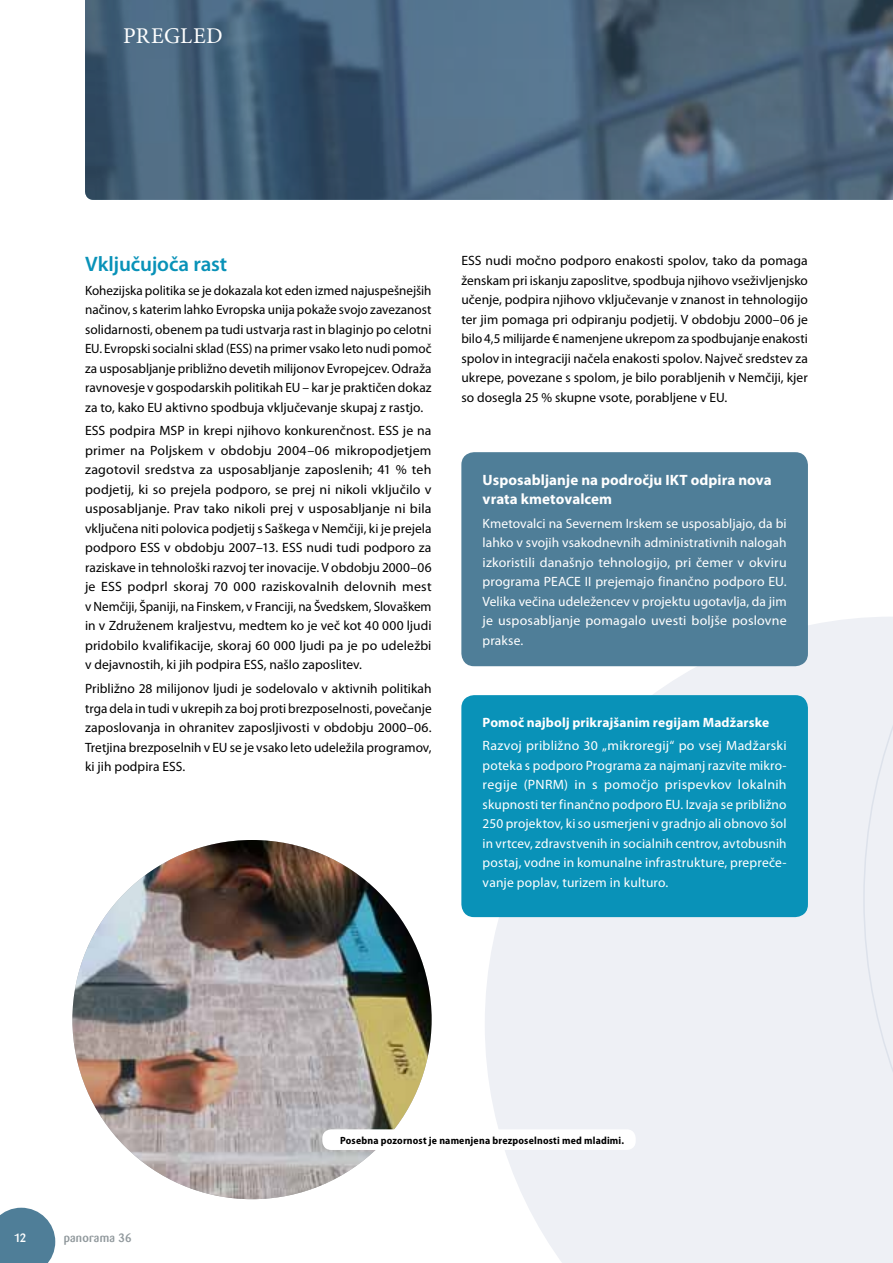
<style>
.page{position:relative;width:893px;height:1263px;background:#fff}
.page>*{position:absolute;margin:0;border:0;box-sizing:border-box;transform-origin:0 0}
.t1{font:22.5px "Minion Pro";letter-spacing:.015em;color:#fff}
.t2{font:600 21px "Myriad Pro";letter-spacing:-.005em;color:#0992b8}
.t3{font:700 15px/19.5px "Myriad Pro";letter-spacing:.005em;color:#fff}
.t4{font:13.5px/19.5px "Myriad Pro";letter-spacing:.005em;color:#000;text-align:justify}
.t5{font:13.5px/19.5px "Myriad Pro";letter-spacing:.01em;color:#fff;text-align:justify}
.t6{font:700 13.5px "Myriad Pro";letter-spacing:.01em;color:#fff}
.t7{font:500 12px "Barmeno";letter-spacing:.02em;color:#90989c}
.t8{font:500 12px "Barmeno";color:#fff}
.t9{font:700 semi-condensed 10.5px "Myriad Pro";letter-spacing:.02em;color:#000}
</style>
<div class="page">
<svg style="left:485px;top:618px;width:378px;height:645px;background:#eff1f5"></svg>
<div style="left:863px;top:617px;width:30px;height:646px;background:#eef0f5"></div>
<img style="left:72px;top:840px;width:360px;height:359px;border-radius:180px">
<svg style="left:85px;top:0;width:808px;height:200px;background:#48637a"></svg>
<svg style="left:0;top:1208px;width:55px;height:55px;background:#618ba3"></svg>
<div style="left:461px;top:452px;width:347px;height:214px;background:#4f7e98;border-radius:13px"></div>
<div style="left:461px;top:695px;width:347px;height:222px;background:#0992b8;border-radius:13px"></div>
<div style="left:322px;top:1129px;width:314px;height:21px;background:#fff;border-radius:9px"></div>
<h1 class="t1" style="left:123px;top:20px;width:101px">PREGLED</h1>
<h2 class="t2" style="left:85px;top:250px;width:144px">Vključujoča rast</h2>
<p class="t4" style="left:85px;top:280px;width:348px">Kohezijska politika se je dokazala kot eden izmed najuspešnejših načinov, s katerim lahko Evropska unija pokaže svojo zavezanost solidarnosti, obenem pa tudi ustvarja rast in blaginjo po celotni EU. Evropski socialni sklad (ESS) na primer vsako leto nudi pomoč za usposabljanje približno devetih milijonov Evropejcev. Odraža ravnovesje v gospodarskih politikah EU – kar je praktičen dokaz za to, kako EU aktivno spodbuja vključevanje skupaj z rastjo.</p>
<p class="t4" style="left:85px;top:421px;width:348px">ESS podpira MSP in krepi njihovo konkurenčnost. ESS je na primer na Poljskem v obdobju 2004–06 mikropodjetjem zagotovil sredstva za usposabljanje zaposlenih; 41 % teh podjetij, ki so prejela podporo, se prej ni nikoli vključilo v usposabljanje. Prav tako nikoli prej v usposabljanje ni bila vključena niti polovica podjetij s Saškega v Nemčiji, ki je prejela podporo ESS v obdobju 2007–13. ESS nudi tudi podporo za raziskave in tehnološki razvoj ter inovacije. V obdobju 2000–06 je ESS podprl skoraj 70 000 raziskovalnih delovnih mest v Nemčiji, Španiji, na Finskem, v Franciji, na Švedskem, Slovaškem in v Združenem kraljestvu, medtem ko je več kot 40 000 ljudi pridobilo kvalifikacije, skoraj 60 000 ljudi pa je po udeležbi v dejavnostih, ki jih podpira ESS, našlo zaposlitev.</p>
<p class="t4" style="left:85px;top:679px;width:348px">Približno 28 milijonov ljudi je sodelovalo v aktivnih politikah trga dela in tudi v ukrepih za boj proti brezposelnosti, povečanje zaposlovanja in ohranitev zaposljivosti v obdobju 2000–06.<br>Tretjina brezposelnih v EU se je vsako leto udeležila programov, ki jih podpira ESS.</p>
<p class="t4" style="left:461px;top:251px;width:348px">ESS nudi močno podporo enakosti spolov, tako da pomaga ženskam pri iskanju zaposlitve, spodbuja njihovo vseživljenjsko učenje, podpira njihovo vključevanje v znanost in tehnologijo ter jim pomaga pri odpiranju podjetij. V obdobju 2000–06 je bilo 4,5 milijarde € namenjene ukrepom za spodbujanje enakosti spolov in integraciji načela enakosti spolov. Največ sredstev za ukrepe, povezane s spolom, je bilo porabljenih v Nemčiji, kjer so dosegla 25 % skupne vsote, porabljene v EU.</p>
<p class="t3" style="left:483px;top:469px;width:290px">Usposabljanje na področju IKT odpira nova vrata kmetovalcem</p>
<p class="t5" style="left:483px;top:513px;width:306px">Kmetovalci na Severnem Irskem se usposabljajo, da bi lahko v svojih vsakodnevnih administrativnih nalogah izkoristili današnjo tehnologijo, pri čemer v okviru programa PEACE II prejemajo finančno podporo EU.<br>Velika večina udeležencev v projektu ugotavlja, da jim je usposabljanje pomagalo uvesti boljše poslovne prakse.</p>
<p class="t6" style="left:483px;top:713px;width:288px">Pomoč najbolj prikrajšanim regijam Madžarske</p>
<p class="t5" style="left:483px;top:736px;width:306px">Razvoj približno 30 „mikroregij“ po vsej Madžarski poteka s podporo Programa za najmanj razvite mikro&shy;regije (PNRM) in s pomočjo prispevkov lokalnih skupnosti ter finančno podporo EU. Izvaja se približno 250 projektov, ki so usmerjeni v gradnjo ali obnovo šol in vrtcev, zdravstvenih in socialnih centrov, avtobusnih postaj, vodne in komunalne infrastrukture, prepreče&shy;vanje poplav, turizem in kulturo.</p>
<p class="t8" style="left:14px;top:1231px;width:13px">12</p>
<p class="t7" style="left:64px;top:1230px;width:69px">panorama 36</p>
<p class="t9" style="left:340px;top:1134px;width:286px">Posebna pozornost je namenjena brezposelnosti med mladimi.</p>
</div>
